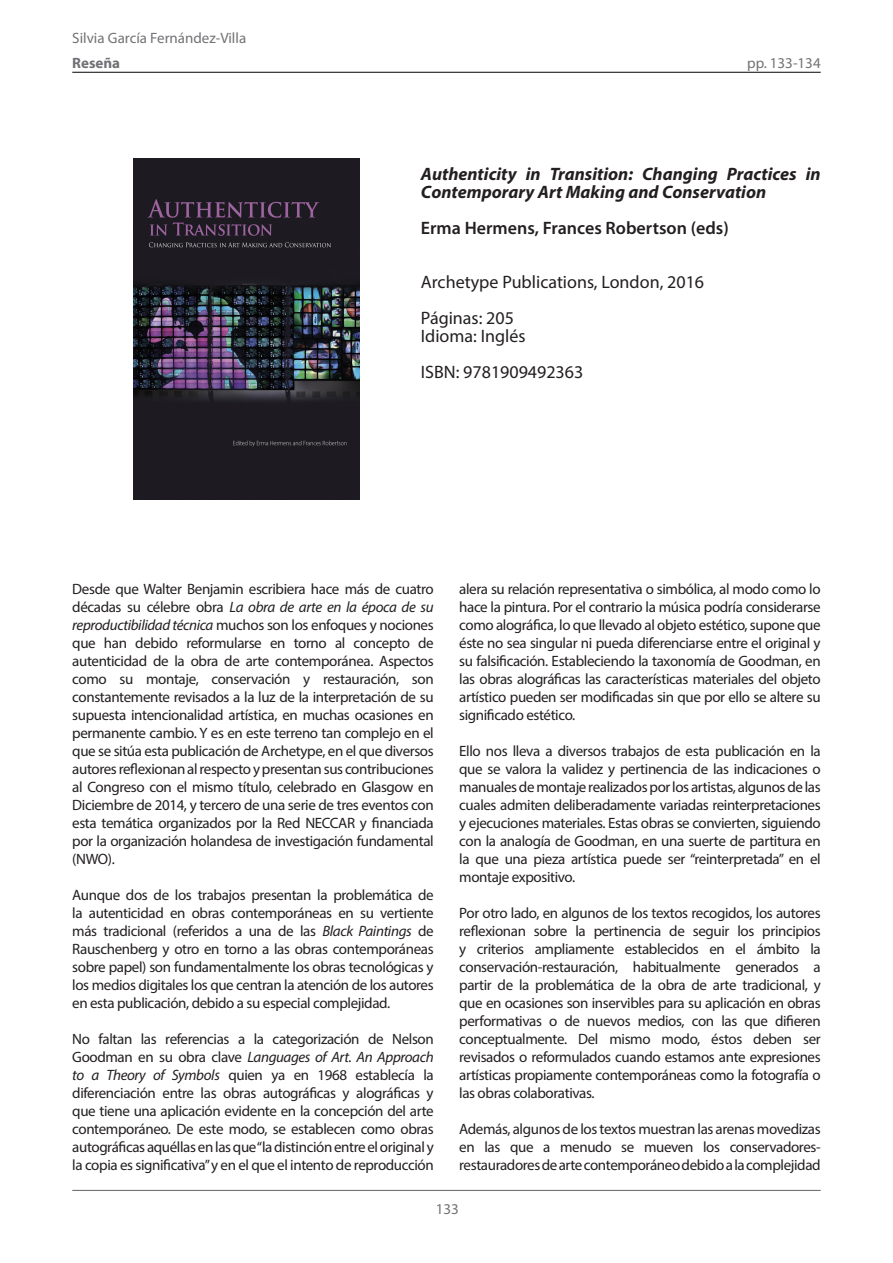
<style>
.page{position:relative;width:893px;height:1263px;background:#fff}
.page>*{position:absolute;margin:0;border:0;box-sizing:border-box;transform-origin:0 0}
.Tipo_de_texto{font:italic 700 18px/18px "Myriad Pro";color:#231f20}
.Tipo_de_texto-2{font:18px "Myriad Pro";color:#231f20}
.Tipo_de_texto-3{font:600 18px "Myriad Pro";color:#231f20}
.Tipo_de_texto-4{font:15px/18px "Myriad Pro";letter-spacing:-.025em;color:#231f20;text-align:justify}
.Nombre_del_autor{font:15px "Myriad Pro";color:#717275}
.t1{font:700 15px "Myriad Pro";color:#717275}
.s1{font-style:italic}
</style>
<div class="page">
<hr style="left:72px;top:72px;width:749px;height:1px;background:#231f20">
<hr style="left:72px;top:1190px;width:749px;height:1px;background:#717275">
<img style="left:134px;top:158px;width:225px;height:341px">
<p class="Nombre_del_autor" style="left:72px;top:29px;width:175px">Silvia García Fernández-Villa</p>
<p class="t1" style="left:72px;top:53px;width:49px">Reseña</p>
<p class="Nombre_del_autor" style="left:747px;top:54px;width:75px">pp. 133-134</p>
<p class="Tipo_de_texto" style="left:421px;top:164px;width:401px">Authenticity in Transition: Changing Practices in<br>Contemporary Art Making and Conservation</p>
<p class="Tipo_de_texto-3" style="left:421px;top:217px;width:309px">Erma Hermens, Frances Robertson (eds)</p>
<p class="Tipo_de_texto-2" style="left:421px;top:271px;width:285px">Archetype Publications, London, 2016</p>
<p class="Tipo_de_texto-2" style="left:421px;top:307px;width:94px">Páginas: 205</p>
<p class="Tipo_de_texto-2" style="left:421px;top:325px;width:106px">Idioma: Inglés</p>
<p class="Tipo_de_texto-2" style="left:421px;top:361px;width:164px">ISBN: 9781909492363</p>
<p class="Tipo_de_texto-4" style="left:72px;top:580px;width:363px">Desde que Walter Benjamin escribiera hace más de cuatro décadas su célebre obra <span class="s1">La obra de arte en la época de su reproductibilidad técnica</span> muchos son los enfoques y nociones que han debido reformularse en torno al concepto de autenticidad de la obra de arte contemporánea. Aspectos como su montaje, conservación y restauración, son constantemente revisados a la luz de la interpretación de su supuesta intencionalidad artística, en muchas ocasiones en permanente cambio. Y es en este terreno tan complejo en el que se sitúa esta publicación de Archetype, en el que diversos autores reflexionan al respecto y presentan sus contribuciones al Congreso con el mismo título, celebrado en Glasgow en Diciembre de 2014, y tercero de una serie de tres eventos con esta temática organizados por la Red NECCAR y financiada por la organización holandesa de investigación fundamental (NWO).</p>
<p class="Tipo_de_texto-4" style="left:72px;top:886px;width:363px">Aunque dos de los trabajos presentan la problemática de la autenticidad en obras contemporáneas en su vertiente más tradicional (referidos a una de las <span class="s1">Black Paintings</span> de Rauschenberg y otro en torno a las obras contemporáneas sobre papel) son fundamentalmente los obras tecnológicas y los medios digitales los que centran la atención de los autores en esta publicación, debido a su especial complejidad.</p>
<p class="Tipo_de_texto-4" style="left:72px;top:1030px;width:363px">No faltan las referencias a la categorización de Nelson Goodman en su obra clave <span class="s1">Languages of Art. An Approach to a Theory of Symbols</span> quien ya en 1968 establecía la diferenciación entre las obras autográficas y alográficas y que tiene una aplicación evidente en la concepción del arte contemporáneo. De este modo, se establecen como obras autográficas aquéllas en las que “la distinción entre el original y la copia es significativa” y en el que el intento de reproducción</p>
<p class="Tipo_de_texto-4" style="left:459px;top:580px;width:363px">alera su relación representativa o simbólica, al modo como lo hace la pintura. Por el contrario la música podría considerarse como alográfica, lo que llevado al objeto estético, supone que éste no sea singular ni pueda diferenciarse entre el original y su falsificación. Estableciendo la taxonomía de Goodman, en las obras alográficas las características materiales del objeto artístico pueden ser modificadas sin que por ello se altere su significado estético.</p>
<p class="Tipo_de_texto-4" style="left:459px;top:742px;width:363px">Ello nos lleva a diversos trabajos de esta publicación en la que se valora la validez y pertinencia de las indicaciones o manuales de montaje realizados por los artistas, algunos de las cuales admiten deliberadamente variadas reinterpretaciones y ejecuciones materiales. Estas obras se convierten, siguiendo con la analogía de Goodman, en una suerte de partitura en la que una pieza artística puede ser “reinterpretada” en el montaje expositivo.</p>
<p class="Tipo_de_texto-4" style="left:459px;top:904px;width:363px">Por otro lado, en algunos de los textos recogidos, los autores reflexionan sobre la pertinencia de seguir los principios y criterios ampliamente establecidos en el ámbito la conservación-restauración, habitualmente generados a partir de la problemática de la obra de arte tradicional, y que en ocasiones son inservibles para su aplicación en obras performativas o de nuevos medios, con las que difieren conceptualmente. Del mismo modo, éstos deben ser revisados o reformulados cuando estamos ante expresiones artísticas propiamente contemporáneas como la fotografía o las obras colaborativas.</p>
<p class="Tipo_de_texto-4" style="left:459px;top:1120px;width:363px">Además, algunos de los textos muestran las arenas movedizas en las que a menudo se mueven los conservadores&shy;restauradores de arte contemporáneo debido a la complejidad</p>
<p class="Nombre_del_autor" style="left:436px;top:1200px;width:25px">133</p>
</div>
